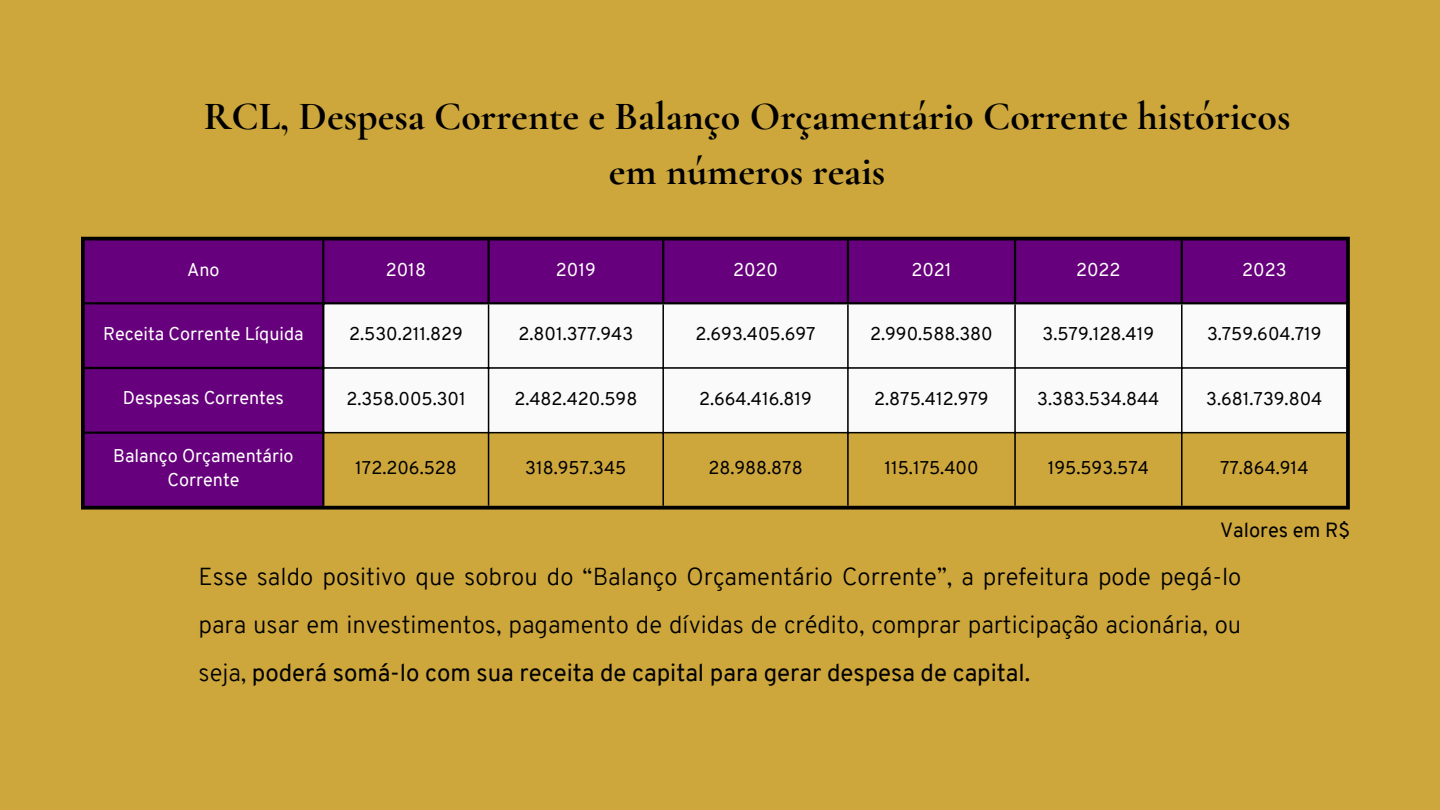
<style>
.page{position:relative;width:1440px;height:810px;background:#cda63c}
.page>*{position:absolute;margin:0;border:0;box-sizing:border-box;transform-origin:0 0}
.t1{font:700 40px/55.5px "Cormorant Garamond";color:#000;text-align:center}
.t2{font:300 24px/48px "Overpass";color:#000;text-align:justify}
.t3{font:20px "Overpass";color:#000}
.t4{font:18px "Overpass";color:#000}
.t5{font:18px/24.8px "Overpass";color:#fff;text-align:center}
.s1{font-weight:400}
</style>
<div class="page">
<div style="left:85px;top:241px;width:1261px;height:265px;background:#66007c"></div>
<div style="left:324px;top:304px;width:1022px;height:128px;background:#fafafa"></div>
<svg style="left:324px;top:433px;width:1022px;height:73px"></svg>
<hr style="left:488px;top:304px;width:1px;height:202px;background:#000">
<hr style="left:662px;top:304px;width:2px;height:202px;background:#000">
<hr style="left:847px;top:304px;width:2px;height:202px;background:#000">
<hr style="left:1014px;top:304px;width:2px;height:202px;background:#000">
<hr style="left:1181px;top:304px;width:2px;height:202px;background:#000">
<hr style="left:324px;top:367px;width:1022px;height:2px;background:#000">
<hr style="left:324px;top:432px;width:1022px;height:1px;background:#000">
<hr style="left:322px;top:241px;width:2px;height:265px;background:#000">
<hr style="left:487px;top:241px;width:3px;height:61px;background:#000">
<hr style="left:662px;top:241px;width:2px;height:61px;background:#000">
<hr style="left:847px;top:241px;width:2px;height:61px;background:#000">
<hr style="left:1014px;top:241px;width:2px;height:61px;background:#000">
<hr style="left:1181px;top:241px;width:2px;height:61px;background:#000">
<hr style="left:85px;top:302px;width:1261px;height:2px;background:#000">
<hr style="left:85px;top:367px;width:239px;height:2px;background:#000">
<hr style="left:85px;top:432px;width:239px;height:2px;background:#000">
<svg style="left:81px;top:241px;width:4px;height:265px"></svg>
<svg style="left:1346px;top:241px;width:4px;height:265px"></svg>
<svg style="left:81px;top:237px;width:1269px;height:4px;background:#0c000f"></svg>
<svg style="left:81px;top:506px;width:1269px;height:4px;background:#171206"></svg>
<p class="t1" style="left:204px;top:89px;width:1088px">RCL, Despesa Corrente e Balanço Orçamentário Corrente históricos em números reais</p>
<h1 class="t5" style="left:187px;top:259px;width:34px">Ano</h1>
<p class="t5" style="left:386px;top:259px;width:42px">2018</p>
<p class="t5" style="left:556px;top:259px;width:41px">2019</p>
<p class="t5" style="left:733px;top:259px;width:47px">2020</p>
<p class="t5" style="left:911px;top:259px;width:42px">2021</p>
<p class="t5" style="left:1076px;top:259px;width:46px">2022</p>
<p class="t5" style="left:1242px;top:259px;width:46px">2023</p>
<p class="t5" style="left:103px;top:323px;width:202px">Receita Corrente Líquida</p>
<p class="t4" style="left:349px;top:326px;width:115px">2.530.211.829</p>
<p class="t4" style="left:518px;top:326px;width:116px">2.801.377.943</p>
<p class="t4" style="left:695px;top:326px;width:122px">2.693.405.697</p>
<p class="t4" style="left:870px;top:326px;width:124px">2.990.588.380</p>
<p class="t4" style="left:1043px;top:326px;width:113px">3.579.128.419</p>
<p class="t4" style="left:1207px;top:326px;width:116px">3.759.604.719</p>
<p class="t5" style="left:123px;top:387px;width:163px">Despesas Correntes</p>
<p class="t4" style="left:346px;top:391px;width:121px">2.358.005.301</p>
<p class="t4" style="left:514px;top:391px;width:124px">2.482.420.598</p>
<p class="t4" style="left:699px;top:391px;width:114px">2.664.416.819</p>
<p class="t4" style="left:874px;top:391px;width:116px">2.875.412.979</p>
<p class="t4" style="left:1037px;top:391px;width:124px">3.383.534.844</p>
<p class="t4" style="left:1206px;top:391px;width:118px">3.681.739.804</p>
<p class="t5" style="left:113px;top:445px;width:182px">Balanço Orçamentário<br>Corrente</p>
<p class="t4" style="left:355px;top:460px;width:103px">172.206.528</p>
<p class="t4" style="left:525px;top:460px;width:103px">318.957.345</p>
<p class="t4" style="left:708px;top:460px;width:96px">28.988.878</p>
<p class="t4" style="left:884px;top:460px;width:96px">115.175.400</p>
<p class="t4" style="left:1048px;top:460px;width:103px">195.593.574</p>
<p class="t4" style="left:1220px;top:460px;width:90px">77.864.914</p>
<h2 class="t3" style="left:1220px;top:522px;width:131px">Valores em R$</h2>
<p class="t2" style="left:199px;top:555px;width:1044px">Esse saldo positivo que sobrou do “Balanço Orçamentário Corrente”, a prefeitura pode pegá-lo para usar em investimentos, pagamento de dívidas de crédito, comprar participação acionária, ou seja, <span class="s1">poderá somá-lo com sua receita de capital para gerar despesa de capital.</span></p>
</div>
